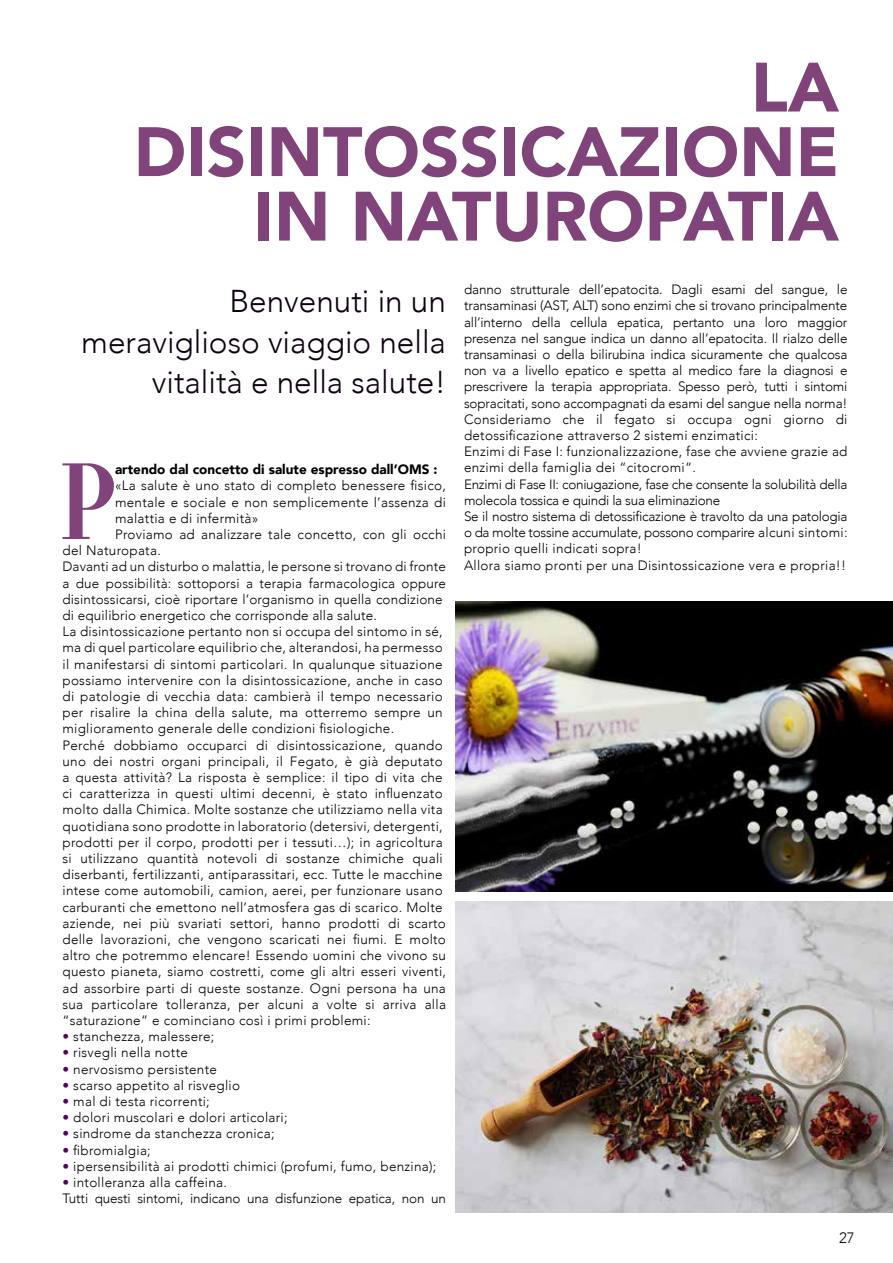
<style>
.page{position:relative;width:893px;height:1263px;background:#fff}
.page>*{position:absolute;margin:0;border:0;box-sizing:border-box;transform-origin:0 0}
.t1{font:94.35px "Mona Lisa Solid ITC Normal";color:#80447b}
.t2{font:900 69px/64.5px "Avenir";color:#80447b;text-align:right}
.t3{font:300 31.5px/40.5px "Avenir";color:#0e0011;text-align:right}
.t4{font:300 15px "Avenir";color:#000}
.t5{font:300 13.5px "Avenir";letter-spacing:.02em;color:#000}
.t6{font:300 13.5px/16.2px "Avenir";letter-spacing:-.01em;color:#000}
.t7{font:900 13.5px "Avenir";color:#000}
.s1{color:#53025f}
</style>
<div class="page">
<img style="left:455px;top:901px;width:438px;height:311px">
<img style="left:455px;top:602px;width:438px;height:289px">
<h2 class="t2" style="left:134px;top:53px;width:707px">LA<br>DISINTOSSICAZIONE<br>IN NATUROPATIA</h2>
<h3 class="t3" style="left:81px;top:281px;width:366px">Benvenuti in un meraviglioso viaggio nella vitalità e nella salute!</h3>
<h1 class="t1" style="left:59px;top:447px;width:60px">P</h1>
<p class="t7" style="left:115px;top:458px;width:324px">artendo dal concetto di salute espresso dall’OMS :</p>
<p class="t5" style="left:115px;top:478px;width:332px">«La salute è uno stato di completo benessere fisico,</p>
<p class="t5" style="left:115px;top:494px;width:332px">mentale e sociale e non semplicemente l’assenza di</p>
<p class="t5" style="left:115px;top:510px;width:145px">malattia e di infermità»</p>
<p class="t5" style="left:115px;top:526px;width:332px">Proviamo ad analizzare tale concetto, con gli occhi</p>
<p class="t5" style="left:63px;top:542px;width:100px">del Naturopata.</p>
<p class="t5" style="left:63px;top:559px;width:385px">Davanti ad un disturbo o malattia, le persone si trovano di fronte</p>
<p class="t5" style="left:63px;top:575px;width:385px">a due possibilità: sottoporsi a terapia farmacologica oppure</p>
<p class="t5" style="left:63px;top:591px;width:382px">disintossicarsi, cioè riportare l’organismo in quella condizione</p>
<p class="t5" style="left:63px;top:607px;width:316px">di equilibrio energetico che corrisponde alla salute.</p>
<p class="t5" style="left:63px;top:623px;width:382px">La disintossicazione pertanto non si occupa del sintomo in sé,</p>
<p class="t5" style="left:63px;top:640px;width:382px">ma di quel particolare equilibrio che, alterandosi, ha permesso</p>
<p class="t5" style="left:63px;top:656px;width:382px">il manifestarsi di sintomi particolari. In qualunque situazione</p>
<p class="t5" style="left:63px;top:672px;width:382px">possiamo intervenire con la disintossicazione, anche in caso</p>
<p class="t5" style="left:63px;top:688px;width:382px">di patologie di vecchia data: cambierà il tempo necessario</p>
<p class="t5" style="left:63px;top:704px;width:382px">per risalire la china della salute, ma otterremo sempre un</p>
<p class="t5" style="left:63px;top:721px;width:333px">miglioramento generale delle condizioni fisiologiche.</p>
<p class="t5" style="left:63px;top:737px;width:382px">Perché dobbiamo occuparci di disintossicazione, quando</p>
<p class="t5" style="left:63px;top:753px;width:382px">uno dei nostri organi principali, il Fegato, è già deputato</p>
<p class="t5" style="left:63px;top:769px;width:382px">a questa attività? La risposta è semplice: il tipo di vita che</p>
<p class="t5" style="left:63px;top:785px;width:382px">ci caratterizza in questi ultimi decenni, è stato influenzato</p>
<p class="t5" style="left:63px;top:802px;width:382px">molto dalla Chimica. Molte sostanze che utilizziamo nella vita</p>
<p class="t5" style="left:63px;top:818px;width:382px">quotidiana sono prodotte in laboratorio (detersivi, detergenti,</p>
<p class="t5" style="left:63px;top:834px;width:382px">prodotti per il corpo, prodotti per i tessuti…); in agricoltura</p>
<p class="t5" style="left:63px;top:850px;width:382px">si utilizzano quantità notevoli di sostanze chimiche quali</p>
<p class="t5" style="left:63px;top:866px;width:382px">diserbanti, fertilizzanti, antiparassitari, ecc. Tutte le macchine</p>
<p class="t5" style="left:63px;top:883px;width:382px">intese come automobili, camion, aerei, per funzionare usano</p>
<p class="t5" style="left:63px;top:899px;width:382px">carburanti che emettono nell’atmosfera gas di scarico. Molte</p>
<p class="t5" style="left:63px;top:915px;width:385px">aziende, nei più svariati settori, hanno prodotti di scarto</p>
<p class="t5" style="left:63px;top:931px;width:385px">delle lavorazioni, che vengono scaricati nei fiumi. E molto</p>
<p class="t5" style="left:63px;top:947px;width:385px">altro che potremmo elencare! Essendo uomini che vivono su</p>
<p class="t5" style="left:63px;top:964px;width:385px">questo pianeta, siamo costretti, come gli altri esseri viventi,</p>
<p class="t5" style="left:63px;top:980px;width:385px">ad assorbire parti di queste sostanze. Ogni persona ha una</p>
<p class="t5" style="left:63px;top:996px;width:385px">sua particolare tolleranza, per alcuni a volte si arriva alla</p>
<p class="t5" style="left:63px;top:1012px;width:310px">“saturazione” e cominciano così i primi problemi:</p>
<p class="t5" style="left:63px;top:1028px;width:153px"><span class="s1">•</span> stanchezza, malessere;</p>
<p class="t5" style="left:63px;top:1045px;width:127px"><span class="s1">•</span> risvegli nella notte</p>
<p class="t5" style="left:63px;top:1061px;width:156px"><span class="s1">•</span> nervosismo persistente</p>
<p class="t5" style="left:63px;top:1077px;width:179px"><span class="s1">•</span> scarso appetito al risveglio</p>
<p class="t5" style="left:63px;top:1093px;width:149px"><span class="s1">•</span> mal di testa ricorrenti;</p>
<p class="t5" style="left:63px;top:1109px;width:227px"><span class="s1">•</span> dolori muscolari e dolori articolari;</p>
<p class="t5" style="left:63px;top:1126px;width:214px"><span class="s1">•</span> sindrome da stanchezza cronica;</p>
<p class="t5" style="left:63px;top:1142px;width:90px"><span class="s1">•</span> fibromialgia;</p>
<p class="t5" style="left:63px;top:1158px;width:375px"><span class="s1">•</span> ipersensibilità ai prodotti chimici (profumi, fumo, benzina);</p>
<p class="t6" style="left:63px;top:1174px;width:385px"><span class="s1">•</span> intolleranza alla caffeina.<br>Tutti questi sintomi, indicano una disfunzione epatica, non un</p>
<p class="t6" style="left:464px;top:281px;width:385px">danno strutturale dell’epatocita. Dagli esami del sangue, le transaminasi (AST, ALT) sono enzimi che si trovano principalmente all’interno della cellula epatica, pertanto una loro maggior presenza nel sangue indica un danno all’epatocita. Il rialzo delle transaminasi o della bilirubina indica sicuramente che qualcosa non va a livello epatico e spetta al medico fare la diagnosi e prescrivere la terapia appropriata. Spesso però, tutti i sintomi sopracitati, sono accompagnati da esami del sangue nella norma!<br>Consideriamo che il fegato si occupa ogni giorno di detossificazione attraverso 2 sistemi enzimatici:<br>Enzimi di Fase I: funzionalizzazione, fase che avviene grazie ad enzimi della famiglia dei “citocromi“.<br>Enzimi di Fase II: coniugazione, fase che consente la solubilità della molecola tossica e quindi la sua eliminazione<br>Se il nostro sistema di detossificazione è travolto da una patologia o da molte tossine accumulate, possono comparire alcuni sintomi: proprio quelli indicati sopra!<br>Allora siamo pronti per una Disintossicazione vera e propria!!</p>
<p class="t4" style="left:839px;top:1229px;width:17px">27</p>
</div>
